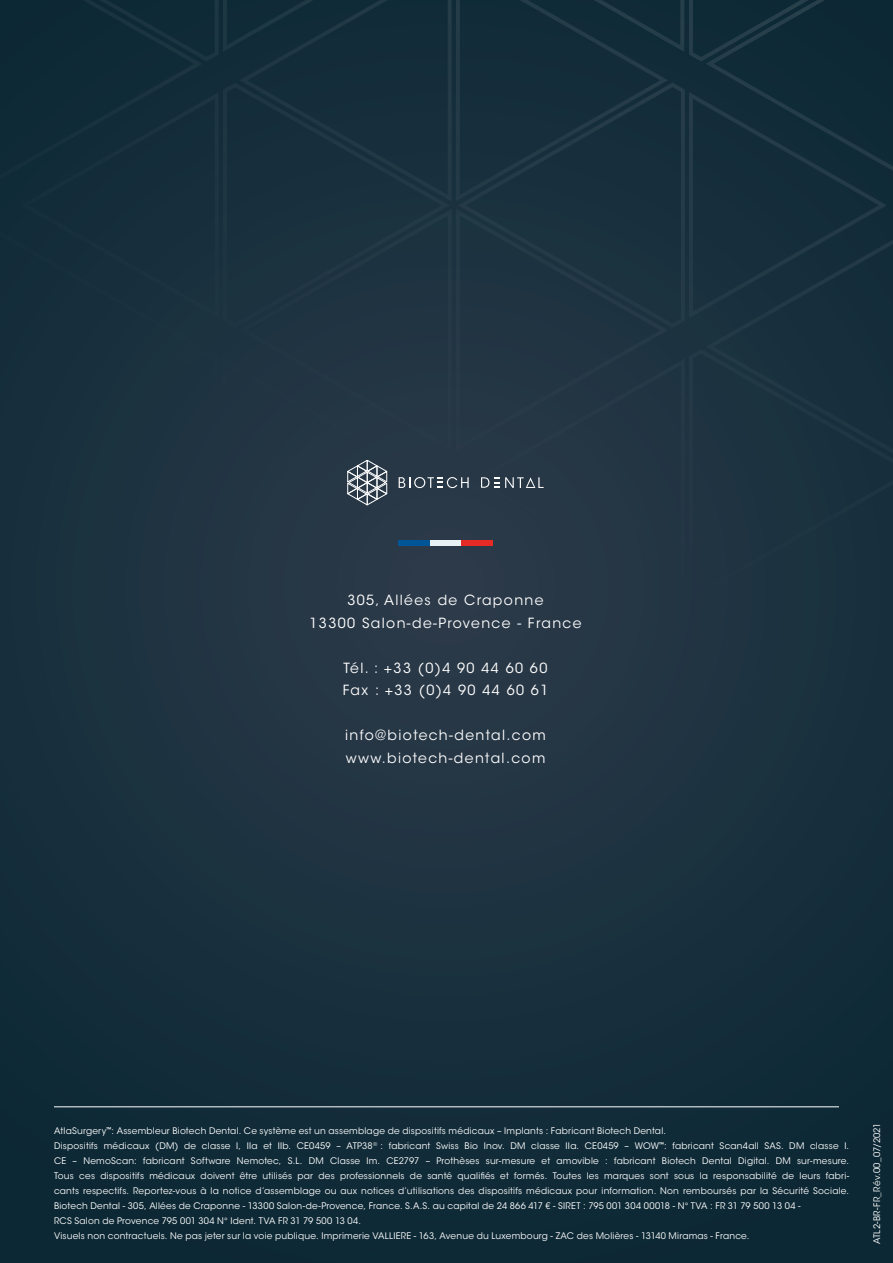
<style>
.page{position:relative;width:893px;height:1263px;background:#172f3d}
.page>*{position:absolute;margin:0;border:0;box-sizing:border-box;transform-origin:0 0}
.t1{font:700 16.5px "ITC Avant Garde Std";color:#fff}
.Texte_courant{font:13.95px "ITC Avant Garde Std";letter-spacing:.1em;color:#fff}
.paragraphes_textes{font:9px/15px "ITC Avant Garde Std";letter-spacing:.025em;color:#fff;text-align:justify}
</style>
<div class="page">
<div style="left:221px;top:438px;width:217px;height:166px;background:#253645"></div>
<div style="left:190px;top:465px;width:31px;height:139px;background:#223443"></div>
<div style="left:224px;top:480px;width:228px;height:255px;background:#273746"></div>
<div style="left:452px;top:480px;width:234px;height:255px;background:#263745"></div>
<div style="left:471px;top:359px;width:216px;height:246px;background:#263745"></div>
<div style="left:686px;top:350px;width:27px;height:253px;background:#213442"></div>
<svg style="left:704px;top:240px;width:189px;height:231px"></svg>
<div style="left:238px;top:205px;width:216px;height:250px;background:#203442"></div>
<div style="left:452px;top:205px;width:220px;height:248px;background:#223543"></div>
<svg style="left:456px;top:205px;width:229px;height:125px"></svg>
<svg style="left:689px;top:205px;width:202px;height:115px"></svg>
<svg style="left:0;top:0;width:893px;height:205px"></svg>
<hr style="left:54px;top:1106px;width:785px;height:1px;background:#fff">
<svg style="left:399px;top:477px;width:70px;height:11px"></svg>
<svg style="left:481px;top:477px;width:63px;height:11px"></svg>
<svg style="left:347px;top:460px;width:40px;height:45px"></svg>
<div style="left:398px;top:540px;width:32px;height:5px;background:#005597"></div>
<div style="left:430px;top:540px;width:31px;height:5px;background:#e8f1f3"></div>
<div style="left:461px;top:540px;width:32px;height:5px;background:#e62b27"></div>
<p class="Texte_courant" style="left:347px;top:592px;width:198px">305, Allées de Craponne</p>
<p class="Texte_courant" style="left:309px;top:614px;width:274px">13300 Salon-de-Provence - France</p>
<p class="Texte_courant" style="left:344px;top:659px;width:205px">Tél. : +33 (0)4 90 44 60 60</p>
<p class="Texte_courant" style="left:343px;top:682px;width:207px">Fax : +33 (0)4 90 44 60 61</p>
<p class="Texte_courant" style="left:345px;top:727px;width:202px">info@biotech-dental.com</p>
<p class="Texte_courant" style="left:346px;top:749px;width:201px">www.biotech-dental.com</p>
<p class="paragraphes_textes" style="left:54px;top:1123px;width:613px">AtlaSurgery<sup>™</sup>: Assembleur Biotech Dental. Ce système est un assemblage de dispositifs médicaux – Implants : Fabricant Biotech Dental.</p>
<p class="paragraphes_textes" style="left:54px;top:1138px;width:797px">Dispositifs médicaux (DM) de classe I, IIa et IIb. CE0459 – ATP38<sup>®</sup> : fabricant Swiss Bio Inov. DM classe IIa. CE0459 – WOW<sup>™</sup>: fabricant Scan4all SAS. DM classe I.<br>CE – NemoScan: fabricant Software Nemotec, S.L. DM Classe Im. CE2797 – Prothèses sur-mesure et amovible : fabricant Biotech Dental Digital. DM sur-mesure.<br>Tous ces dispositifs médicaux doivent être utilisés par des professionnels de santé qualifiés et formés. Toutes les marques sont sous la responsabilité de leurs fabri&shy;cants respectifs. Reportez-vous à la notice d’assemblage ou aux notices d’utilisations des dispositifs médicaux pour information. Non remboursés par la Sécurité Sociale.<br>Biotech Dental - 305, Allées de Craponne - 13300 Salon-de-Provence, France. S.A.S. au capital de 24 866 417 € - SIRET : 795 001 304 00018 - N° TVA : FR 31 79 500 13 04 -</p>
<p class="paragraphes_textes" style="left:54px;top:1213px;width:308px">RCS Salon de Provence 795 001 304 N° Ident. TVA FR 31 79 500 13 04.</p>
<p class="paragraphes_textes" style="left:54px;top:1228px;width:697px">Visuels non contractuels. Ne pas jeter sur la voie publique. Imprimerie VALLIERE - 163, Avenue du Luxembourg - ZAC des Molières - 13140 Miramas - France.</p>
<h1 class="t1" style="left:53px;top:1210px;width:22px">12</h1>
<p class="paragraphes_textes" style="left:869px;top:1244px;width:123px;rotate:-90deg">ATL2-BR-FR_Rév.00_07/2021</p>
</div>
